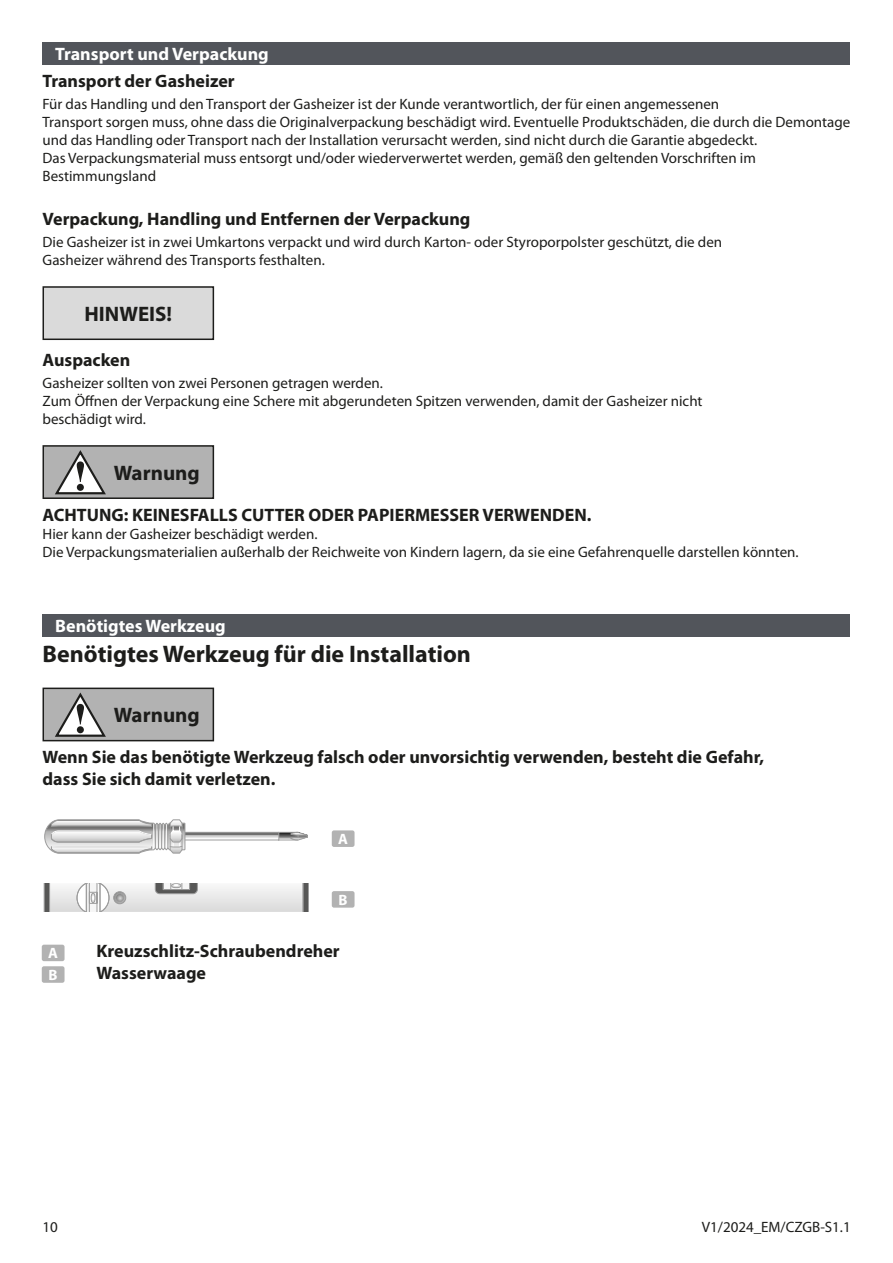
<style>
.page{position:relative;width:893px;height:1263px;background:#fff}
.page>*{position:absolute;margin:0;border:0;box-sizing:border-box;transform-origin:0 0}
.Unterkapitel{font:700 24px "Myriad Pro";color:#1d1d1b}
.t1{font:700 21px "Myriad Pro";color:#1d1d1b}
.Fließtext{font:700 18px "Myriad Pro";color:#1d1d1b}
.Unterkapitel-2{font:700 18px "Myriad Pro";color:#1d1d1b}
.Montage_Bedienung_Ti{font:700 18px "Myriad Pro";color:#fff}
.Fließtext-2{font:15px/18px "Myriad Pro";color:#1d1d1b}
.Teileziffern{font:700 15px "Myriad Pro";color:#fff}
</style>
<div class="page">
<div style="left:43px;top:43px;width:807px;height:17px;background:#52555b"></div>
<div style="left:43px;top:47px;width:807px;height:18px;background:#52555b"></div>
<div style="left:43px;top:287px;width:170px;height:52px;background:#dadada"></div>
<div style="left:43px;top:286px;width:171px;height:54px;border:2px solid #1d1d1b"></div>
<div style="left:43px;top:446px;width:170px;height:52px;background:#b2b2b2"></div>
<div style="left:43px;top:445px;width:171px;height:54px;border:2px solid #1d1d1b"></div>
<svg style="left:55px;top:450px;width:51px;height:45px"></svg>
<div style="left:43px;top:614px;width:807px;height:18px;background:#52555b"></div>
<div style="left:43px;top:619px;width:807px;height:18px;background:#52555b"></div>
<div style="left:43px;top:688px;width:170px;height:53px;background:#b2b2b2"></div>
<div style="left:43px;top:688px;width:171px;height:53px;border:2px solid #1d1d1b"></div>
<svg style="left:55px;top:692px;width:51px;height:45px"></svg>
<div style="left:43px;top:945px;width:21px;height:15px;background:#b2b2b2;border-radius:2px"></div>
<div style="left:42px;top:945px;width:23px;height:16px;border:2px solid #b2b2b2;border-radius:2px"></div>
<div style="left:43px;top:967px;width:21px;height:15px;background:#b2b2b2;border-radius:2px"></div>
<div style="left:42px;top:966px;width:23px;height:17px;border:2px solid #b2b2b2;border-radius:2px"></div>
<svg style="left:43px;top:883px;width:266px;height:29px"></svg>
<div style="left:333px;top:831px;width:21px;height:15px;background:#b2b2b2;border-radius:2px"></div>
<div style="left:332px;top:830px;width:23px;height:17px;border:2px solid #b2b2b2;border-radius:2px"></div>
<div style="left:333px;top:892px;width:21px;height:15px;background:#b2b2b2;border-radius:2px"></div>
<div style="left:332px;top:891px;width:23px;height:17px;border:2px solid #b2b2b2;border-radius:2px"></div>
<svg style="left:44px;top:819px;width:264px;height:35px"></svg>
<p class="Montage_Bedienung_Ti" style="left:55px;top:42px;width:215px">Transport und Verpackung</p>
<p class="Unterkapitel-2" style="left:43px;top:69px;width:194px">Transport der Gasheizer</p>
<p class="Fließtext-2" style="left:43px;top:95px;width:809px">Für das Handling und den Transport der Gasheizer ist der Kunde verantwortlich, der für einen angemessenen<br>Transport sorgen muss, ohne dass die Originalverpackung beschädigt wird. Eventuelle Produktschäden, die durch die Demontage und das Handling oder Transport nach der Installation verursacht werden, sind nicht durch die Garantie abgedeckt.<br>Das Verpackungsmaterial muss entsorgt und/oder wiederverwertet werden, gemäß den geltenden Vorschriften im Bestimmungsland</p>
<p class="Unterkapitel-2" style="left:43px;top:207px;width:429px">Verpackung, Handling und Entfernen der Verpackung</p>
<p class="Fließtext-2" style="left:43px;top:233px;width:681px">Die Gasheizer ist in zwei Umkartons verpackt und wird durch Karton- oder Styroporpolster geschützt, die den<br>Gasheizer während des Transports festhalten.</p>
<p class="t1" style="left:84px;top:300px;width:89px">HINWEIS!</p>
<p class="Unterkapitel-2" style="left:43px;top:348px;width:89px">Auspacken</p>
<p class="Fließtext-2" style="left:43px;top:374px;width:662px">Gasheizer sollten von zwei Personen getragen werden.<br>Zum Öffnen der Verpackung eine Schere mit abgerundeten Spitzen verwenden, damit der Gasheizer nicht beschädigt wird.</p>
<p class="t1" style="left:114px;top:459px;width:87px">Warnung</p>
<p class="Fließtext" style="left:43px;top:503px;width:550px">ACHTUNG: KEINESFALLS CUTTER ODER PAPIERMESSER VERWENDEN.</p>
<p class="Fließtext-2" style="left:43px;top:524px;width:277px">Hier kann der Gasheizer beschädigt werden.</p>
<p class="Fließtext-2" style="left:43px;top:542px;width:758px">Die Verpackungsmaterialien außerhalb der Reichweite von Kindern lagern, da sie eine Gefahrenquelle darstellen könnten.</p>
<p class="Montage_Bedienung_Ti" style="left:55px;top:614px;width:172px">Benötigtes Werkzeug</p>
<p class="Unterkapitel" style="left:43px;top:639px;width:430px">Benötigtes Werkzeug für die Installation</p>
<p class="t1" style="left:114px;top:702px;width:87px">Warnung</p>
<p class="Fließtext" style="left:43px;top:745px;width:723px">Wenn Sie das benötigte Werkzeug falsch oder unvorsichtig verwenden, besteht die Gefahr,</p>
<p class="Fließtext" style="left:43px;top:767px;width:234px">dass Sie sich damit verletzen.</p>
<p class="Teileziffern" style="left:338px;top:829px;width:11px">A</p>
<p class="Teileziffern" style="left:339px;top:890px;width:11px">B</p>
<p class="Teileziffern" style="left:48px;top:943px;width:11px">A</p>
<p class="Fließtext" style="left:97px;top:940px;width:245px">Kreuzschlitz-Schraubendreher</p>
<p class="Teileziffern" style="left:49px;top:965px;width:11px">B</p>
<p class="Fließtext" style="left:97px;top:961px;width:111px">Wasserwaage</p>
<p class="Fließtext-2" style="left:43px;top:1217px;width:17px">10</p>
<p class="Fließtext-2" style="left:702px;top:1217px;width:150px">V1/2024_EM/CZGB-S1.1</p>
</div>
